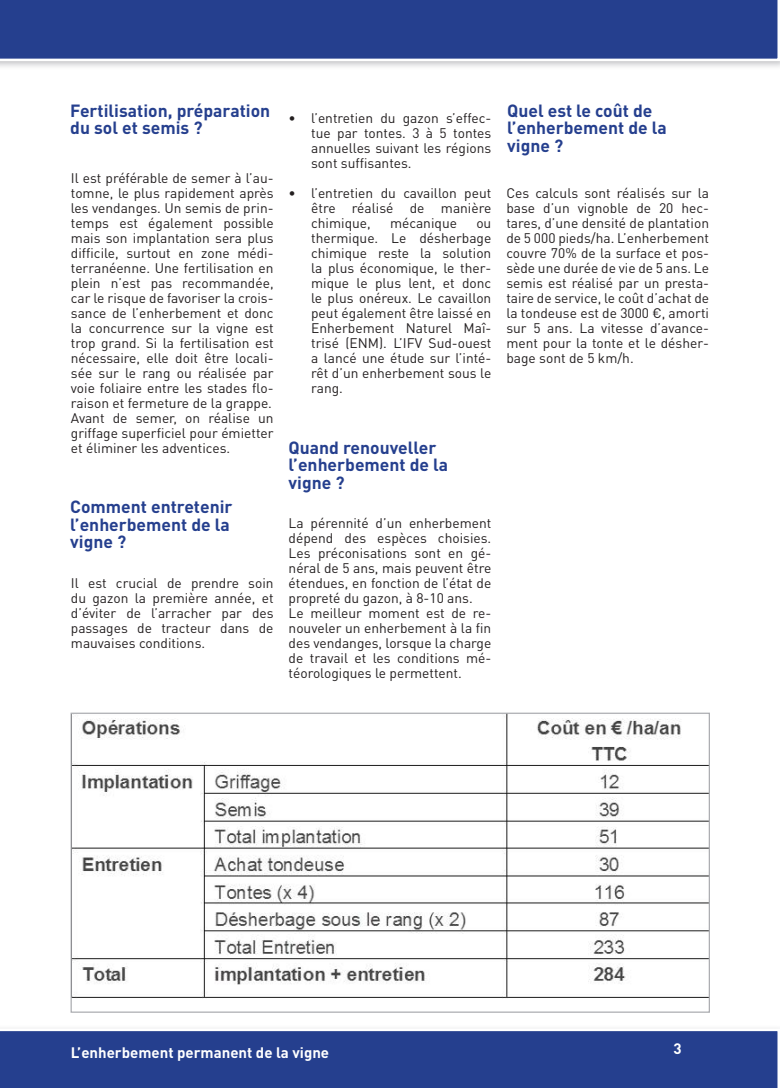
<style>
.page{position:relative;width:780px;height:1088px;background:#fff}
.page>*{position:absolute;margin:0;border:0;box-sizing:border-box;transform-origin:0 0}
.t1{font:700 17.5px/17.5px "DINOT";color:#253f8e}
.t2{font:700 15px "DINOT";color:#fff}
.t3{font:13.75px/15px "DINOT";color:#231f20;text-align:justify}
</style>
<div class="page">
<div style="left:0;top:0;width:780px;height:70px;background:#acadb1;opacity:.75"></div>
<div style="left:0;top:0;width:780px;height:61px;background:#253f8e"></div>
<div style="left:0;top:1031px;width:778px;height:57px;background:#253f8e"></div>
<img style="left:73px;top:715px;width:635px;height:284px">
<p class="t1" style="left:70px;top:101px;width:201px">Fertilisation, préparation du sol et semis ?</p>
<p class="t3" style="left:71px;top:170px;width:204px">Il est préférable de semer à l’au&shy;tomne, le plus rapidement après les vendanges. Un semis de prin&shy;temps est également possible mais son implantation sera plus difficile, surtout en zone médi&shy;terranéenne. Une fertilisation en plein n’est pas recommandée, car le risque de favoriser la crois&shy;sance de l’enherbement et donc la concurrence sur la vigne est trop grand. Si la fertilisation est nécessaire, elle doit être locali&shy;sée sur le rang ou réalisée par voie foliaire entre les stades flo&shy;raison et fermeture de la grappe.</p>
<p class="t3" style="left:71px;top:410px;width:204px">Avant de semer, on réalise un griffage superficiel pour émietter et éliminer les adventices.</p>
<p class="t1" style="left:70px;top:497px;width:164px">Comment entretenir l’enherbement de la vigne ?</p>
<p class="t3" style="left:71px;top:575px;width:204px">Il est crucial de prendre soin du gazon la première année, et d’éviter de l’arracher par des passages de tracteur dans de mauvaises conditions.</p>
<p class="t3" style="left:311px;top:110px;width:182px;text-indent:-22px">• l’entretien du gazon s’effec&shy;tue par tontes. 3 à 5 tontes annuelles suivant les régions sont suffisantes.</p>
<p class="t3" style="left:311px;top:185px;width:182px;text-indent:-22px">• l’entretien du cavaillon peut être réalisé de manière chimique,</p>
<p class="t3" style="left:390px;top:215px;width:68px">mécanique</p>
<p class="t3" style="left:311px;top:215px;width:182px;text-indent:165px">ou thermique. Le désherbage chimique reste la solution la plus économique, le ther&shy;mique le plus lent, et donc le plus onéreux. Le cavaillon peut également être laissé en Enherbement Naturel Maî&shy;trisé (ENM). L’IFV Sud-ouest a lancé une étude sur l’inté&shy;rêt d’un enherbement sous le rang.</p>
<p class="t1" style="left:288px;top:438px;width:161px">Quand renouveller l’enherbement de la vigne ?</p>
<p class="t3" style="left:288px;top:515px;width:204px">La pérennité d’un enherbement dépend des espèces choisies.<br>Les préconisations sont en gé&shy;néral de 5 ans, mais peuvent être étendues, en fonction de l’état de propreté du gazon, à 8-10 ans.</p>
<p class="t3" style="left:288px;top:605px;width:204px">Le meilleur moment est de re&shy;nouveler un enherbement à la fin des vendanges, lorsque la charge de travail et les conditions mé&shy;téorologiques le permettent.</p>
<p class="t1" style="left:507px;top:101px;width:161px">Quel est le coût de l’enherbement de la vigne ?</p>
<p class="t3" style="left:506px;top:185px;width:204px">Ces calculs sont réalisés sur la base d’un vignoble de 20 hec&shy;tares, d’une densité de plantation de 5 000 pieds/ha. L’enherbement couvre 70% de la surface et pos&shy;sède une durée de vie de 5 ans. Le semis est réalisé par un presta&shy;taire de service, le coût d’achat de la tondeuse est de 3000 €, amorti sur 5 ans. La vitesse d’avance&shy;ment pour la tonte et le désher&shy;bage sont de 5 km/h.</p>
<p class="t2" style="left:71px;top:1043px;width:260px">L’enherbement permanent de la vigne</p>
<p class="t2" style="left:673px;top:1038px;width:10px">3</p>
</div>
